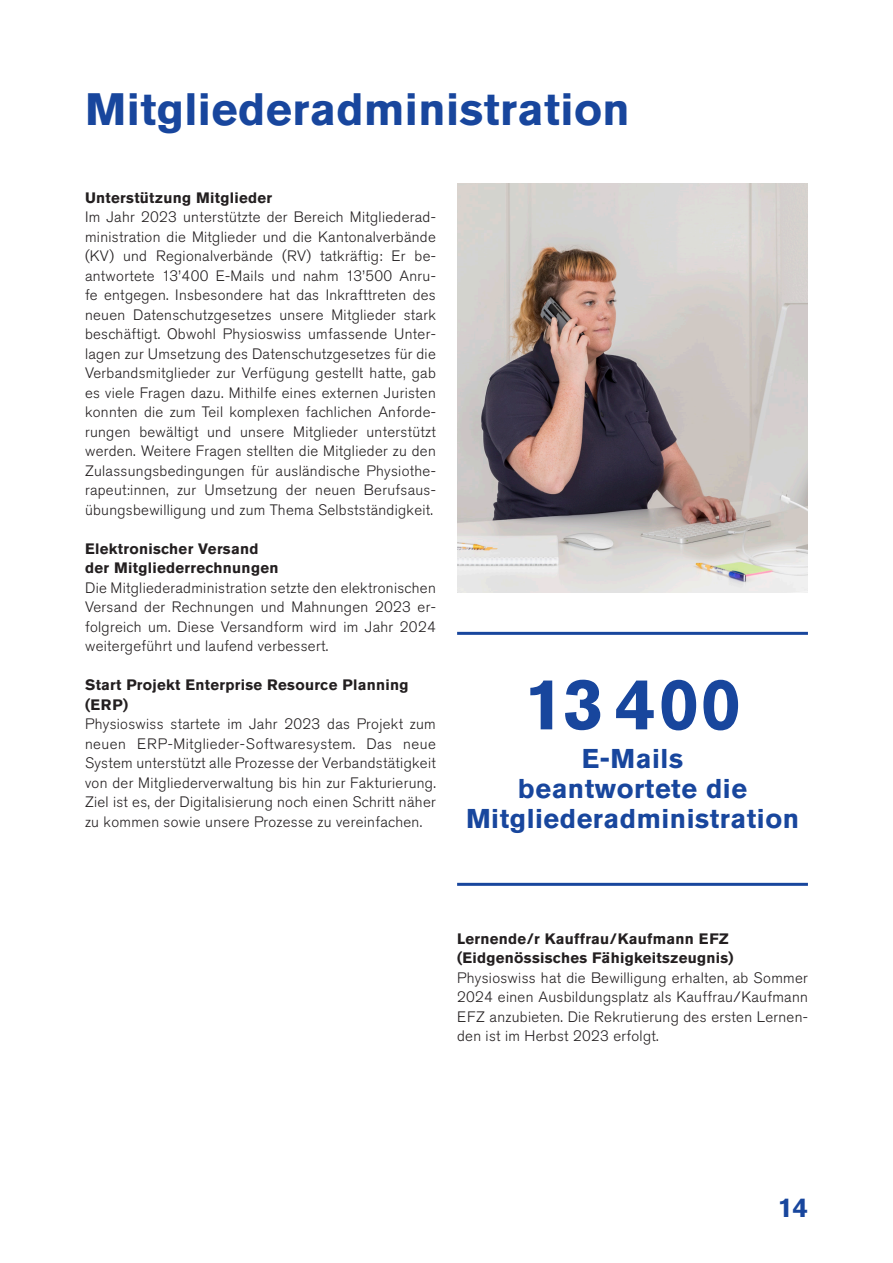
<style>
.page{position:relative;width:893px;height:1263px;background:#fff}
.page>*{position:absolute;margin:0;border:0;box-sizing:border-box;transform-origin:0 0}
.t1{font:700 72px "Akzidenz Grotesk Pro";color:#18469d}
.t2{font:700 45px "Akzidenz Grotesk Pro";letter-spacing:.01em;color:#18469d}
.t3{font:700 27px/30px "Akzidenz Grotesk Pro";letter-spacing:.02em;color:#18469d;text-align:center}
.t4{font:300 15px/19.5px "Akzidenz Grotesk Pro";letter-spacing:.02em;color:#231f20;text-align:justify}
.t5{font:700 15px/19.5px "Akzidenz Grotesk Pro";letter-spacing:.02em;color:#231f20}
</style>
<div class="page">
<hr style="left:457px;top:632px;width:351px;height:3px;background:#18469d">
<hr style="left:457px;top:883px;width:351px;height:3px;background:#18469d">
<img style="left:457px;top:183px;width:351px;height:410px">
<h2 class="t2" style="left:85px;top:80px;width:546px">Mitgliederadministration</h2>
<p class="t5" style="left:85px;top:188px;width:189px">Unterstützung Mitglieder</p>
<p class="t4" style="left:85px;top:207px;width:352px">Im Jahr 2023 unterstützte der Bereich Mitgliederad&shy;ministration die Mitglieder und die Kantonalverbände (KV) und Regionalverbände (RV) tatkräftig: Er be&shy;antwortete 13’400 E-Mails und nahm 13’500 Anru&shy;fe entgegen. Insbesondere hat das Inkrafttreten des neuen Datenschutzgesetzes unsere Mitglieder stark beschäftigt. Obwohl Physioswiss umfassende Unter&shy;lagen zur Umsetzung des Datenschutzgesetzes für die Verbandsmitglieder zur Verfügung gestellt hatte, gab es viele Fragen dazu. Mithilfe eines externen Juristen konnten die zum Teil komplexen fachlichen Anforde&shy;rungen bewältigt und unsere Mitglieder unterstützt werden. Weitere Fragen stellten die Mitglieder zu den Zulassungsbedingungen für ausländische Physiothe&shy;rapeut:innen, zur Umsetzung der neuen Berufsaus&shy;übungsbewilligung und zum Thema Selbstständigkeit.</p>
<p class="t5" style="left:85px;top:539px;width:195px">Elektronischer Versand der Mitgliederrechnungen</p>
<p class="t4" style="left:85px;top:578px;width:352px">Die Mitgliederadministration setzte den elektronischen Versand der Rechnungen und Mahnungen 2023 er&shy;folgreich um. Diese Versandform wird im Jahr 2024 weitergeführt und laufend verbessert.</p>
<p class="t5" style="left:85px;top:675px;width:325px">Start Projekt Enterprise Resource Planning (ERP)</p>
<p class="t4" style="left:85px;top:714px;width:352px">Physioswiss startete im Jahr 2023 das Projekt zum neuen ERP-Mitglieder-Softwaresystem. Das neue System unterstützt alle Prozesse der Verbandstätigkeit von der Mitgliederverwaltung bis hin zur Fakturierung.<br>Ziel ist es, der Digitalisierung noch einen Schritt näher zu kommen sowie unsere Prozesse zu vereinfachen.</p>
<h1 class="t1" style="left:524px;top:657px;width:219px">13 400</h1>
<h3 class="t3" style="left:466px;top:744px;width:335px">E-Mails<br>beantwortete die<br>Mitgliederadministration</h3>
<p class="t5" style="left:457px;top:929px;width:278px">Lernende/r Kauffrau/Kaufmann EFZ (Eidgenössisches Fähigkeitszeugnis)</p>
<p class="t4" style="left:457px;top:968px;width:352px">Physioswiss hat die Bewilligung erhalten, ab Sommer 2024 einen Ausbildungsplatz als Kauffrau/Kaufmann EFZ anzubieten. Die Rekrutierung des ersten Lernen&shy;den ist im Herbst 2023 erfolgt.</p>
<h3 class="t3" style="left:778px;top:1192px;width:32px">14</h3>
</div>
